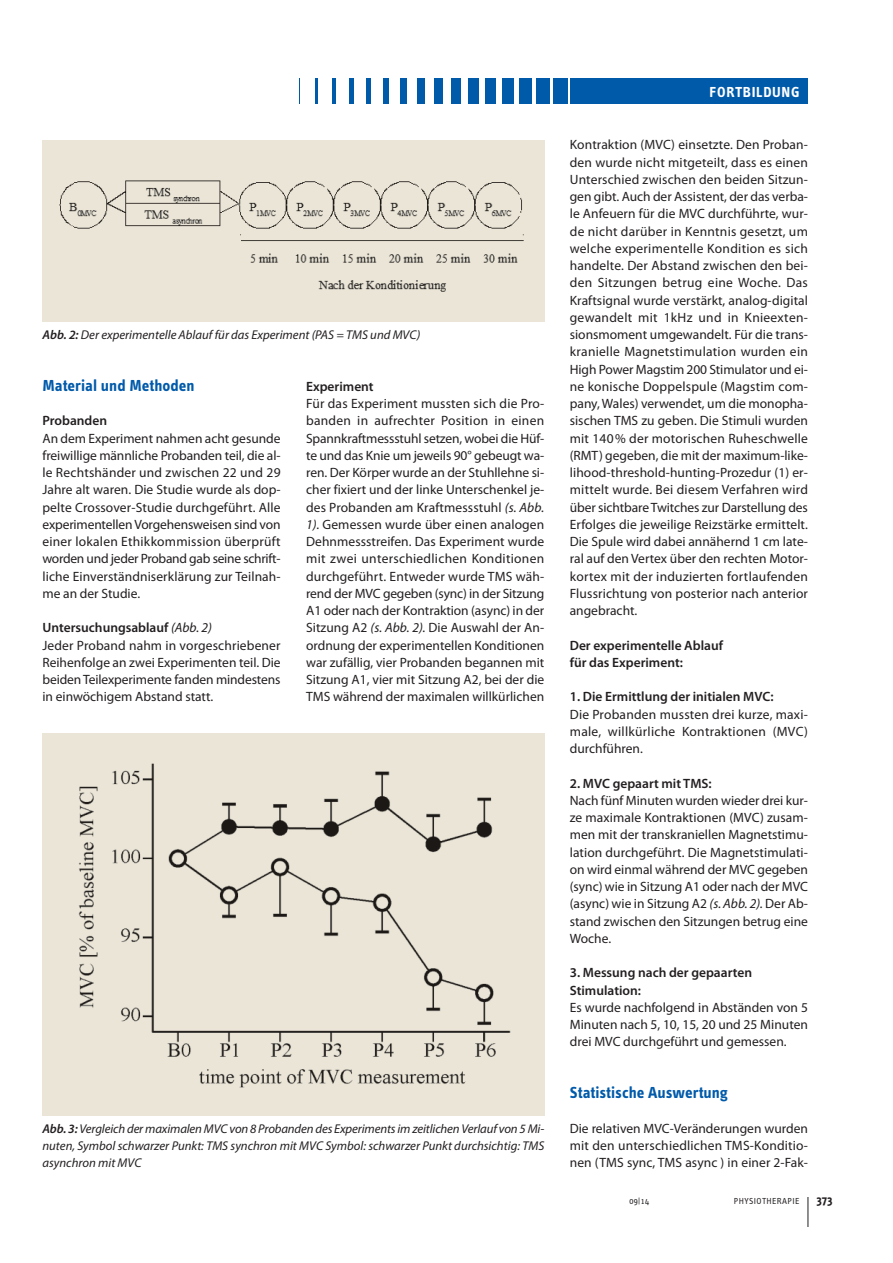
<style>
.page{position:relative;width:893px;height:1263px;background:#fff}
.page>*{position:absolute;margin:0;border:0;box-sizing:border-box;transform-origin:0 0}
.t1{font:700 16.5px "VPT Info Office";color:#005aaa}
.t2{font:700 15px "VPT Info Office";letter-spacing:.045em;color:#fff}
.t3{font:13.5px/17.2px "Myriad Pro";color:#231f20;text-align:justify}
.t4{font:600 13.5px/17.2px "Myriad Pro";color:#231f20}
.t5{font:italic 12.75px/17.2px "Myriad Pro";color:#231f20;text-align:justify}
.t6{font:700 12px "VPT Info Office";color:#231f20}
.t7{font:9px "VPT Info Office";letter-spacing:.045em;color:#231f20}
.s1{font-weight:600}
.s2{font-style:italic}
</style>
<div class="page">
<hr style="left:807px;top:1197px;width:1px;height:30px;background:#231f20">
<div style="left:0;top:79px;width:808px;height:25px;background:#005aaa"></div>
<hr style="left:568px;top:74px;width:2px;height:34px;background:#fff">
<hr style="left:550px;top:74px;width:3px;height:34px;background:#fff">
<hr style="left:532px;top:74px;width:4px;height:34px;background:#fff">
<div style="left:514px;top:74px;width:5px;height:34px;background:#fff"></div>
<div style="left:497px;top:74px;width:5px;height:34px;background:#fff"></div>
<div style="left:479px;top:74px;width:6px;height:34px;background:#fff"></div>
<div style="left:461px;top:74px;width:7px;height:34px;background:#fff"></div>
<div style="left:443px;top:74px;width:8px;height:34px;background:#fff"></div>
<div style="left:425px;top:74px;width:9px;height:34px;background:#fff"></div>
<div style="left:407px;top:74px;width:10px;height:34px;background:#fff"></div>
<div style="left:389px;top:74px;width:11px;height:34px;background:#fff"></div>
<div style="left:372px;top:74px;width:11px;height:34px;background:#fff"></div>
<div style="left:354px;top:74px;width:12px;height:34px;background:#fff"></div>
<div style="left:336px;top:74px;width:13px;height:34px;background:#fff"></div>
<div style="left:318px;top:74px;width:14px;height:34px;background:#fff"></div>
<div style="left:300px;top:74px;width:15px;height:34px;background:#fff"></div>
<div style="left:0;top:74px;width:298px;height:34px;background:#fff"></div>
<img style="left:42px;top:140px;width:502px;height:182px">
<div style="left:42px;top:734px;width:502px;height:381px;background:#ebe5d7"></div>
<p class="t5" style="left:42px;top:327px;width:379px"><span class="s1">Abb. 2:</span> Der experimentelle Ablauf für das Experiment (PAS = TMS und MVC)</p>
<p class="t1" style="left:42px;top:379px;width:154px">Material und Methoden</p>
<p class="t4" style="left:42px;top:413px;width:66px">Probanden</p>
<p class="t3" style="left:42px;top:430px;width:240px">An dem Experiment nahmen acht gesunde freiwillige männliche Probanden teil, die al&shy;le Rechtshänder und zwischen 22 und 29<br>Jahre alt waren. Die Studie wurde als dop&shy;pelte Crossover-Studie durchgeführt. Alle experimentellen Vorgehensweisen sind von einer lokalen Ethikkommission überprüft worden und jeder Proband gab seine schrift&shy;liche Einverständniserklärung zur Teilnah&shy;me an der Studie.</p>
<p class="t3" style="left:42px;top:620px;width:240px;text-align:left"><span class="s1">Untersuchungsablauf</span> <span class="s2">(Abb. 2)<br></span>Jeder Proband nahm in vorgeschriebener Reihenfolge an zwei Experimenten teil. Die beiden Teilexperimente fanden mindestens in einwöchigem Abstand statt.</p>
<p class="t4" style="left:306px;top:379px;width:69px">Experiment</p>
<p class="t3" style="left:306px;top:396px;width:240px">Für das Experiment mussten sich die Pro&shy;banden in aufrechter Position in einen Spannkraftmessstuhl setzen, wobei die Hüf&shy;te und das Knie um jeweils 90° gebeugt wa&shy;ren. Der Körper wurde an der Stuhllehne si&shy;cher fixiert und der linke Unterschenkel je&shy;des Probanden am Kraftmessstuhl <span class="s2">(s. Abb.<br>1).</span> Gemessen wurde über einen analogen Dehnmessstreifen. Das Experiment wurde mit zwei unterschiedlichen Konditionen durchgeführt. Entweder wurde TMS wäh&shy;rend der MVC gegeben (sync) in der Sitzung A1 oder nach der Kontraktion (async) in der Sitzung A2 <span class="s2">(s. Abb. 2).</span> Die Auswahl der An&shy;ordnung der experimentellen Konditionen war zufällig, vier Probanden begannen mit Sitzung A1, vier mit Sitzung A2, bei der die TMS während der maximalen willkürlichen</p>
<p class="t5" style="left:42px;top:1120px;width:503px"><span class="s1">Abb. 3:</span> Vergleich der maximalen MVC von 8 Probanden des Experiments im zeitlichen Verlauf von 5 Mi&shy;nuten, Symbol schwarzer Punkt: TMS synchron mit MVC Symbol: schwarzer Punkt durchsichtig: TMS asynchron mit MVC</p>
<p class="t2" style="left:710px;top:86px;width:91px">FORTBILDUNG</p>
<p class="t3" style="left:570px;top:137px;width:240px">Kontraktion (MVC) einsetzte. Den Proban&shy;den wurde nicht mitgeteilt, dass es einen Unterschied zwischen den beiden Sitzun&shy;gen gibt. Auch der Assistent, der das verba&shy;le Anfeuern für die MVC durchführte, wur&shy;de nicht darüber in Kenntnis gesetzt, um welche experimentelle Kondition es sich handelte. Der Abstand zwischen den bei&shy;den Sitzungen betrug eine Woche. Das Kraftsignal wurde verstärkt, analog-digital gewandelt mit 1kHz und in Knieexten&shy;sionsmoment umgewandelt. Für die trans&shy;kranielle Magnetstimulation wurden ein High Power Magstim 200 Stimulator und ei&shy;ne konische Doppelspule (Magstim com&shy;pany, Wales) verwendet, um die monopha&shy;sischen TMS zu geben. Die Stimuli wurden mit 140% der motorischen Ruheschwelle (RMT) gegeben, die mit der maximum-like&shy;lihood-threshold-hunting-Prozedur (1) er&shy;mittelt wurde. Bei diesem Verfahren wird über sichtbare Twitches zur Darstellung des Erfolges die jeweilige Reizstärke ermittelt.<br>Die Spule wird dabei annähernd 1 cm late&shy;ral auf den Vertex über den rechten Motor&shy;kortex mit der induzierten fortlaufenden Flussrichtung von posterior nach anterior angebracht.</p>
<p class="t4" style="left:570px;top:637px;width:155px">Der experimentelle Ablauf für das Experiment:</p>
<p class="t4" style="left:570px;top:689px;width:205px">1. Die Ermittlung der initialen MVC:</p>
<p class="t3" style="left:570px;top:706px;width:240px">Die Probanden mussten drei kurze, maxi&shy;male, willkürliche Kontraktionen (MVC) durchführen.</p>
<p class="t4" style="left:570px;top:775px;width:143px">2. MVC gepaart mit TMS:</p>
<p class="t3" style="left:570px;top:793px;width:240px">Nach fünf Minuten wurden wieder drei kur&shy;ze maximale Kontraktionen (MVC) zusam&shy;men mit der transkraniellen Magnetstimu&shy;lation durchgeführt. Die Magnetstimulati&shy;on wird einmal während der MVC gegeben (sync) wie in Sitzung A1 oder nach der MVC (async) wie in Sitzung A2 <span class="s2">(s. Abb. 2).</span> Der Ab&shy;stand zwischen den Sitzungen betrug eine Woche.</p>
<p class="t4" style="left:570px;top:965px;width:184px">3. Messung nach der gepaarten<br>Stimulation:</p>
<p class="t3" style="left:570px;top:1000px;width:240px">Es wurde nachfolgend in Abständen von 5<br>Minuten nach 5, 10, 15, 20 und 25 Minuten drei MVC durchgeführt und gemessen.</p>
<p class="t1" style="left:570px;top:1086px;width:160px">Statistische Auswertung</p>
<p class="t3" style="left:570px;top:1120px;width:240px">Die relativen MVC-Veränderungen wurden mit den unterschiedlichen TMS-Konditio&shy;nen (TMS sync, TMS async ) in einer 2-Fak-</p>
<p class="t7" style="left:629px;top:1196px;width:21px">09|14</p>
<p class="t7" style="left:734px;top:1196px;width:67px">PHYSIOTHERAPIE</p>
<p class="t6" style="left:816px;top:1196px;width:18px">373</p>
</div>
